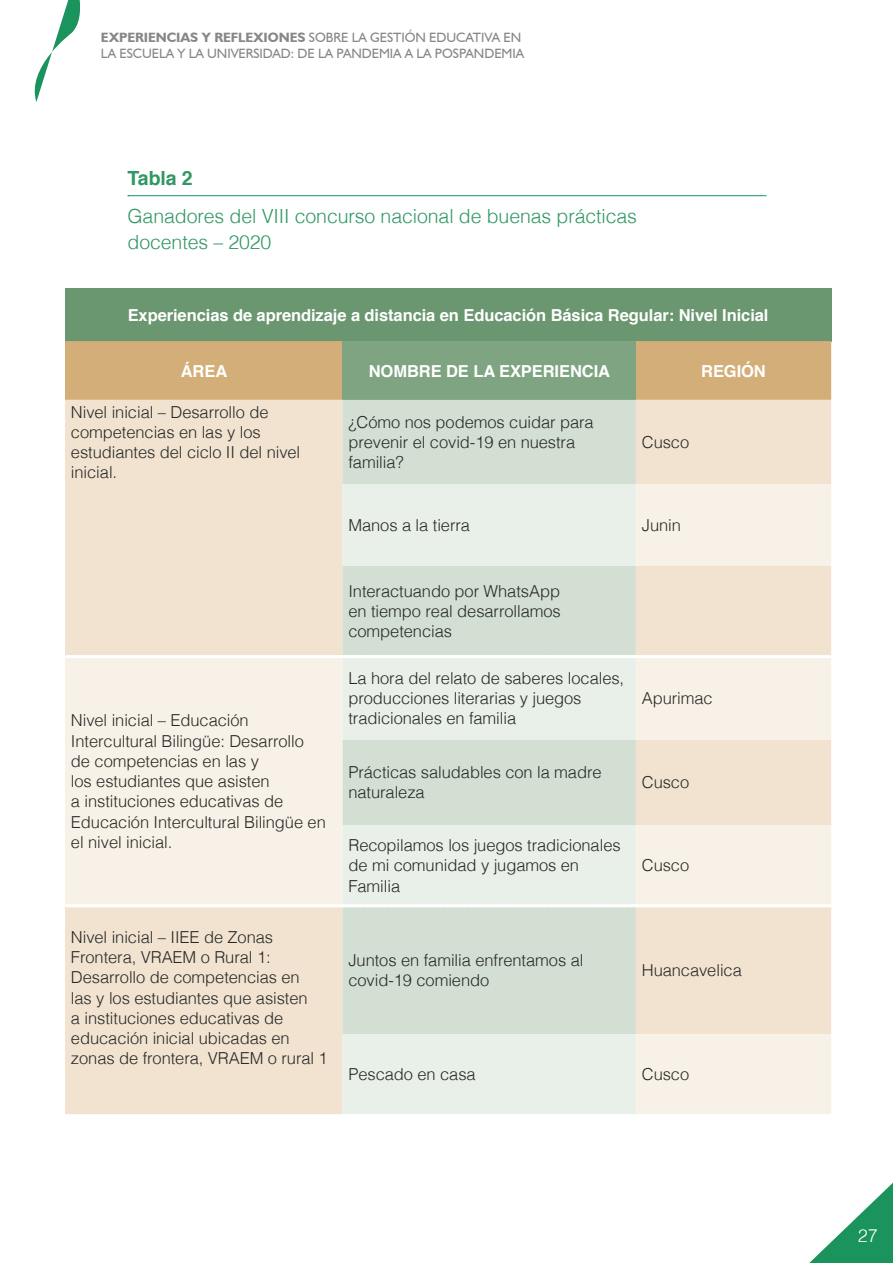
<style>
.page{position:relative;width:893px;height:1263px;background:#fff}
.page>*{position:absolute;margin:0;border:0;box-sizing:border-box;transform-origin:0 0}
.t1{font:300 19.5px/25.5px "Helvetica";letter-spacing:-.005em;color:#319764}
.t2{font:700 19.5px "Helvetica";letter-spacing:-.005em;color:#319764}
.t3{font:300 18px "Helvetica";color:#fff}
.t4{font:300 16.5px/20.2px "Helvetica";letter-spacing:-.005em;color:#282827}
.t5{font:700 16.5px "Helvetica";letter-spacing:-.005em;color:#fff}
.t6{font:13.5px/15.8px "Humanist 521 BT";letter-spacing:-.005em;color:#878787}
.s1{font-weight:700}
</style>
<div class="page">
<svg style="left:809px;top:1183px;width:84px;height:80px"></svg>
<svg style="left:34px;top:0;width:46px;height:102px"></svg>
<svg style="left:128px;top:195px;width:638px;height:1px"></svg>
<div style="left:65px;top:288px;width:766px;height:53px;background:#6a9670"></div>
<div style="left:65px;top:341px;width:766px;height:59px;background:#d3ae78"></div>
<div style="left:342px;top:341px;width:294px;height:59px;background:#7fa482"></div>
<div style="left:65px;top:400px;width:766px;height:84px;background:#f1e3d0"></div>
<div style="left:342px;top:400px;width:294px;height:84px;background:#d3dfd3"></div>
<svg style="left:65px;top:484px;width:766px;height:630px;background:#ebe8db"></svg>
<svg style="left:66px;top:904px;width:765px;height:3px"></svg>
<svg style="left:66px;top:655px;width:765px;height:3px"></svg>
<p class="t6" style="left:101px;top:29px;width:425px"><span class="s1">EXPERIENCIAS Y REFLEXIONES</span> SOBRE LA GESTIÓN EDUCATIVA EN<br>LA ESCUELA Y LA UNIVERSIDAD: DE LA PANDEMIA A LA POSPANDEMIA</p>
<p class="t2" style="left:128px;top:162px;width:67px">Tabla 2</p>
<p class="t1" style="left:128px;top:202px;width:511px">Ganadores del VIII concurso nacional de buenas prácticas docentes – 2020</p>
<p class="t5" style="left:128px;top:302px;width:642px">Experiencias de aprendizaje a distancia en Educación Básica Regular: Nivel Inicial</p>
<p class="t5" style="left:181px;top:358px;width:48px">ÁREA</p>
<p class="t5" style="left:369px;top:358px;width:243px">NOMBRE DE LA EXPERIENCIA</p>
<p class="t5" style="left:701px;top:358px;width:66px">REGIÓN</p>
<p class="t4" style="left:71px;top:401px;width:231px">Nivel inicial – Desarrollo de competencias en las y los estudiantes del ciclo II del nivel inicial.</p>
<p class="t4" style="left:348px;top:411px;width:247px">¿Cómo nos podemos cuidar para prevenir el covid-19 en nuestra familia?</p>
<p class="t4" style="left:642px;top:431px;width:49px">Cusco</p>
<p class="t4" style="left:348px;top:514px;width:123px">Manos a la tierra</p>
<p class="t4" style="left:642px;top:514px;width:41px">Junin</p>
<p class="t4" style="left:71px;top:709px;width:256px">Nivel inicial – Educación<br>Intercultural Bilingüe: Desarrollo de competencias en las y<br>los estudiantes que asisten<br>a instituciones educativas de<br>Educación Intercultural Bilingüe en el nivel inicial.</p>
<p class="t4" style="left:71px;top:926px;width:258px">Nivel inicial – IIEE de Zonas<br>Frontera, VRAEM o Rural 1:<br>Desarrollo de competencias en<br>las y los estudiantes que asisten<br>a instituciones educativas de educación inicial ubicadas en zonas de frontera, VRAEM o rural 1</p>
<p class="t4" style="left:348px;top:580px;width:214px;text-align:justify">Interactuando por WhatsApp en tiempo real desarrollamos competencias</p>
<p class="t4" style="left:348px;top:667px;width:277px">La hora del relato de saberes locales, producciones literarias y juegos tradicionales en familia</p>
<p class="t4" style="left:642px;top:687px;width:72px">Apurimac</p>
<p class="t4" style="left:348px;top:761px;width:255px">Prácticas saludables con la madre naturaleza</p>
<p class="t4" style="left:642px;top:771px;width:49px">Cusco</p>
<p class="t4" style="left:348px;top:834px;width:274px">Recopilamos los juegos tradicionales de mi comunidad y jugamos en<br>Familia</p>
<p class="t4" style="left:642px;top:854px;width:49px">Cusco</p>
<p class="t4" style="left:348px;top:948px;width:236px">Juntos en familia enfrentamos al covid-19 comiendo</p>
<p class="t4" style="left:642px;top:959px;width:101px">Huancavelica</p>
<p class="t4" style="left:348px;top:1063px;width:129px">Pescado en casa</p>
<p class="t4" style="left:642px;top:1063px;width:49px">Cusco</p>
<p class="t3" style="left:858px;top:1221px;width:21px">27</p>
</div>
